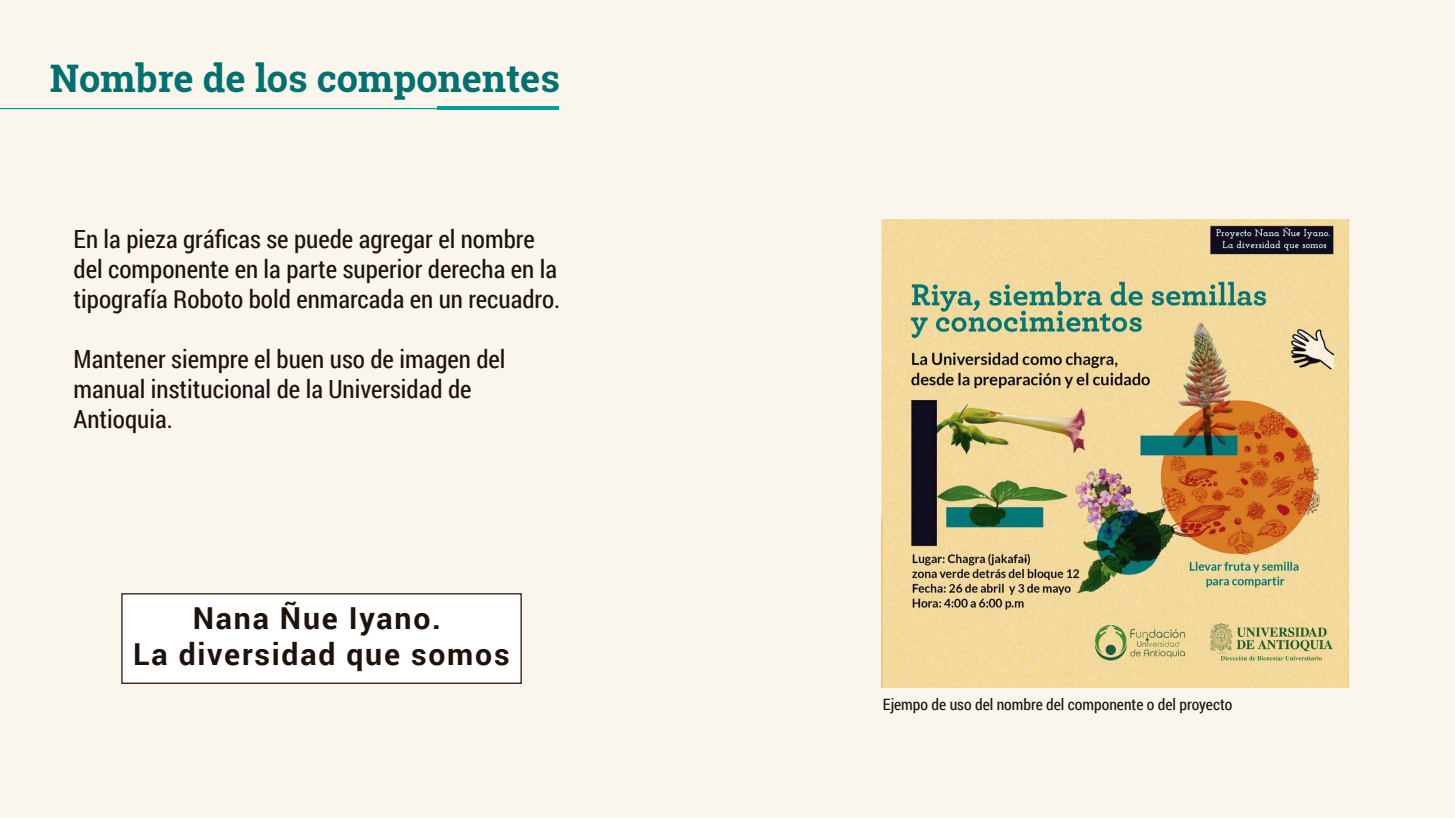
<style>
.page{position:relative;width:1455px;height:818px;background:#fff}
.page>*{position:absolute;margin:0;border:0;box-sizing:border-box;transform-origin:0 0}
.t1{font:700 38px "Roboto Slab";color:#00716e}
.t2{font:700 30.25px/36.3px "Roboto";letter-spacing:.06em;color:#1e120d;text-align:center}
.t3{font:25px/30px "Roboto Condensed";color:#1e120d}
.t4{font:15.62px "Roboto Condensed";color:#1e120d}
</style>
<div class="page">
<div style="left:0;top:0;width:1455px;height:817px;background:#fbf6ed"></div>
<hr style="left:0;top:108px;width:531px;height:1px;background:#00a197">
<hr style="left:437px;top:106px;width:122px;height:4px;background:#00a197">
<img style="left:881px;top:220px;width:467px;height:467px">
<div style="left:121px;top:593px;width:401px;height:90px;background:#fff;border:1px solid #1e120d"></div>
<h1 class="t1" style="left:50px;top:52px;width:511px">Nombre de los componentes</h1>
<p class="t3" style="left:74px;top:223px;width:488px">En la pieza gráficas se puede agregar el nombre del componente en la parte superior derecha en la tipografía Roboto bold enmarcada en un recuadro.</p>
<p class="t3" style="left:74px;top:343px;width:433px">Mantener siempre el buen uso de imagen del manual institucional de la Universidad de<br>Antioquia.</p>
<p class="t2" style="left:133px;top:598px;width:378px">Nana Ñue Iyano.<br>La diversidad que somos</p>
<p class="t4" style="left:883px;top:693px;width:351px">Ejempo de uso del nombre del componente o del proyecto</p>
</div>
